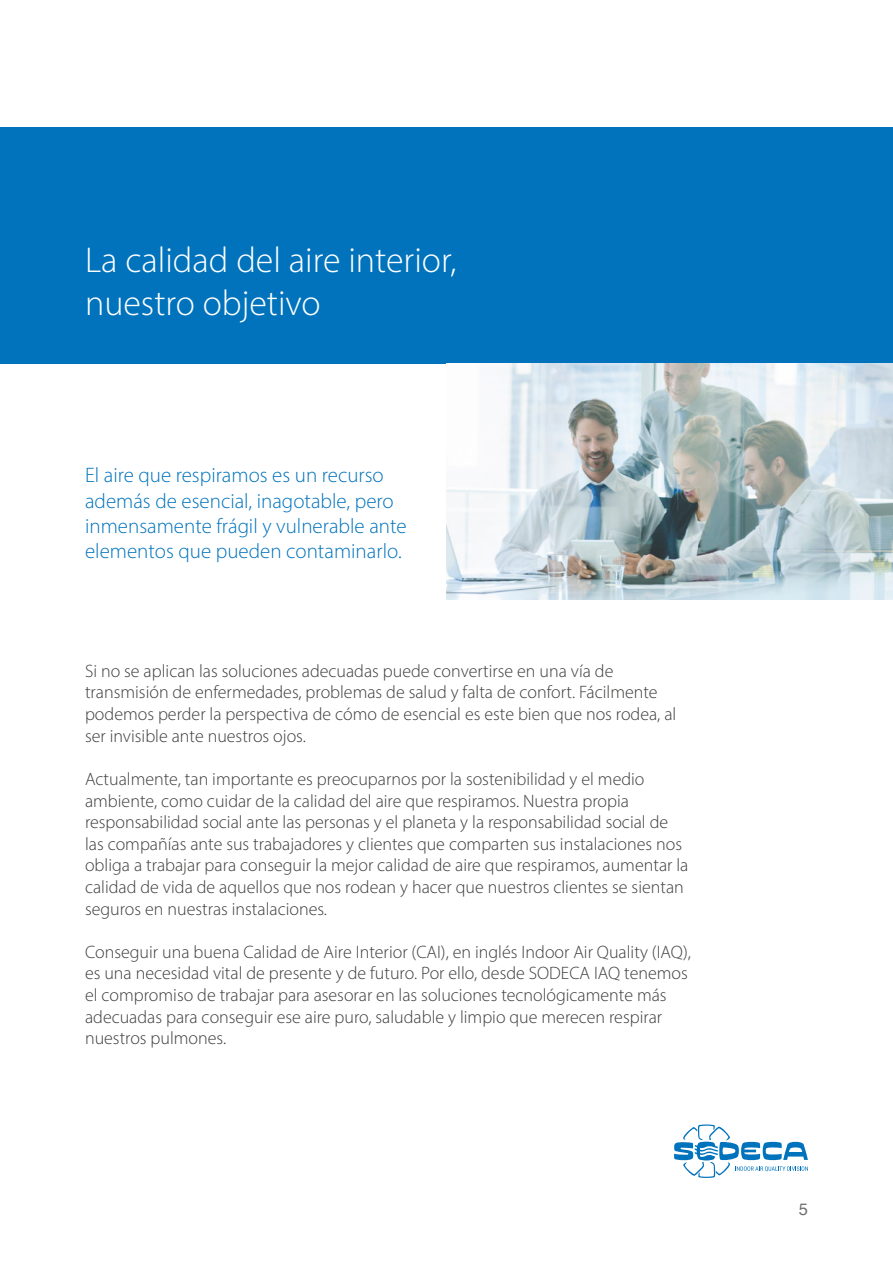
<style>
.page{position:relative;width:893px;height:1263px;background:#fff}
.page>*{position:absolute;margin:0;border:0;box-sizing:border-box;transform-origin:0 0}
.t1{font:300 36px/43.2px "Myriad Pro";color:#fff}
.t2{font:300 21px/25.2px "Myriad Pro";color:#0073bc}
.t3{font:300 18px/21.6px "Myriad Pro";color:#3c3c3b}
.t4{font:16.5px "Helvetica";color:#706f6f}
</style>
<div class="page">
<div style="left:0;top:128px;width:893px;height:236px;background:#0073bc"></div>
<img style="left:446px;top:364px;width:447px;height:236px">
<svg style="left:674px;top:1124px;width:134px;height:54px"></svg>
<h1 class="t1" style="left:85px;top:238px;width:373px">La calidad del aire interior, nuestro objetivo</h1>
<p class="t2" style="left:85px;top:463px;width:323px">El aire que respiramos es un recurso además de esencial, inagotable, pero inmensamente frágil y vulnerable ante elementos que pueden contaminarlo.</p>
<p class="t3" style="left:85px;top:660px;width:593px">Si no se aplican las soluciones adecuadas puede convertirse en una vía de transmisión de enfermedades, problemas de salud y falta de confort. Fácilmente podemos perder la perspectiva de cómo de esencial es este bien que nos rodea, al ser invisible ante nuestros ojos.</p>
<p class="t3" style="left:85px;top:768px;width:605px">Actualmente, tan importante es preocuparnos por la sostenibilidad y el medio ambiente, como cuidar de la calidad del aire que respiramos. Nuestra propia responsabilidad social ante las personas y el planeta y la responsabilidad social de las compañías ante sus trabajadores y clientes que comparten sus instalaciones nos obliga a trabajar para conseguir la mejor calidad de aire que respiramos, aumentar la calidad de vida de aquellos que nos rodean y hacer que nuestros clientes se sientan seguros en nuestras instalaciones.</p>
<p class="t3" style="left:85px;top:941px;width:607px">Conseguir una buena Calidad de Aire Interior (CAI), en inglés Indoor Air Quality (IAQ), es una necesidad vital de presente y de futuro. Por ello, desde SODECA IAQ tenemos el compromiso de trabajar para asesorar en las soluciones tecnológicamente más adecuadas para conseguir ese aire puro, saludable y limpio que merecen respirar nuestros pulmones.</p>
<p class="t4" style="left:799px;top:1196px;width:11px">5</p>
</div>
